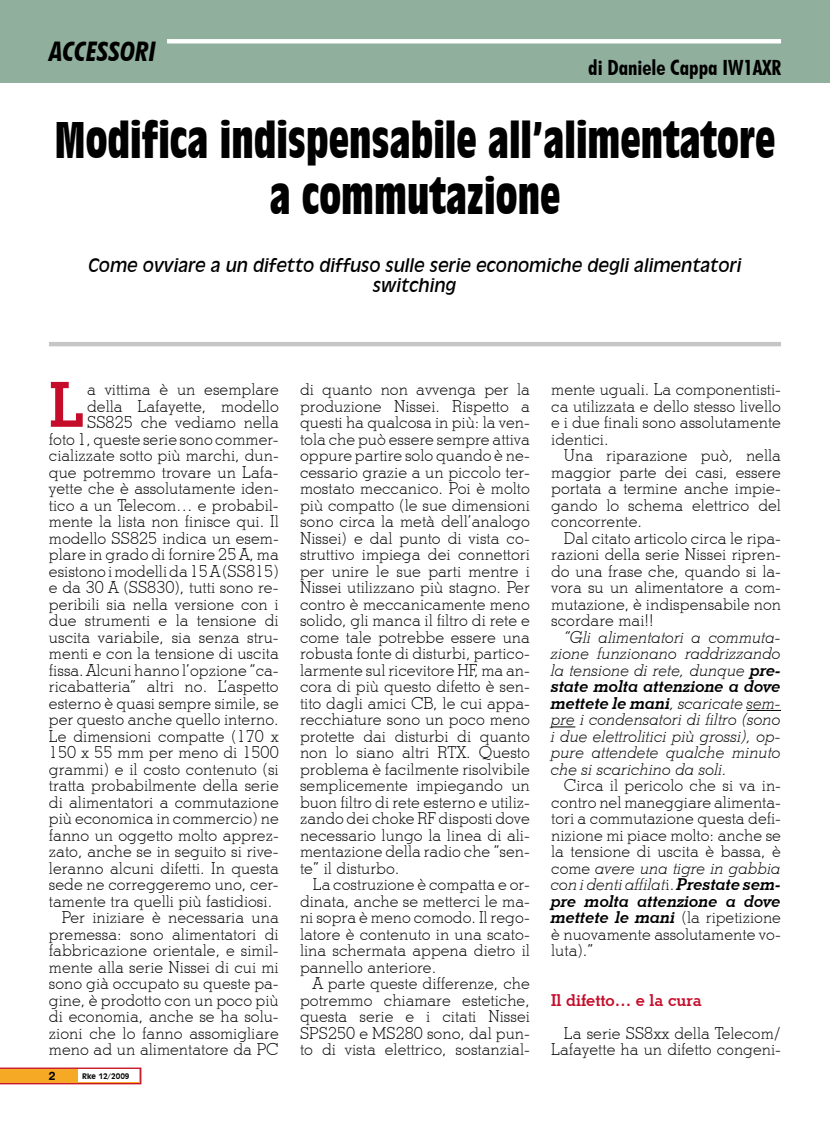
<style>
.page{position:relative;width:830px;height:1127px;background:#fff}
.page>*{position:absolute;margin:0;border:0;box-sizing:border-box;transform-origin:0 0}
.t1{font:700 62.25px "Stymie BT";color:#c50c2a}
.t2{font:700 condensed 48px/55.5px "Incised 901 BT";color:#000;text-align:center}
.t3{font:italic 700 condensed 27px "Futura BT";color:#000}
.t4{font:700 condensed 21px "Futura BT";color:#000}
.t5{font:italic 18px/19.5px "Incised 901 BT";color:#000;text-align:center}
.t6{font:300 16.5px/16.5px "Stymie BT";color:#000;text-align:justify}
.t7{font:italic 300 16.5px/16.5px "Stymie BT";color:#000;text-align:justify}
.t8{font:700 16.5px "Stymie BT";color:#c50c2a}
.t9{font:700 12px "Swiss 721 BT";color:#000}
.t10{font:700 7.5px "Incised 901 BT";color:#000}
.s1{font-weight:700}
.s2{font-style:italic}
.s3{font-weight:700;font-style:italic}
</style>
<div class="page">
<svg style="left:0;top:1067px;width:141px;height:17px;background:#ec8d30"></svg>
<div style="left:78px;top:1069px;width:61px;height:13px;background:#fff"></div>
<div style="left:0;top:0;width:829px;height:83px;background:#90af9d"></div>
<hr style="left:49px;top:342px;width:731px;height:4px;background:#c5c6c8">
<hr style="left:167px;top:39px;width:613px;height:4px;background:#fff">
<hr style="left:746px;top:710px;width:34px;height:1px;background:#000">
<svg style="left:551px;top:726px;width:24px;height:1px"></svg>
<h3 class="t3" style="left:49px;top:35px;width:108px">ACCESSORI</h3>
<p class="t4" style="left:588px;top:55px;width:194px">di Daniele Cappa IW1AXR</p>
<h2 class="t2" style="left:54px;top:113px;width:722px">Modifica indispensabile all’alimentatore a commutazione</h2>
<p class="t5" style="left:88px;top:256px;width:654px">Come ovviare a un difetto diffuso sulle serie economiche degli alimentatori switching</p>
<h1 class="t1" style="left:49px;top:367px;width:37px">L</h1>
<p class="t6" style="left:87px;top:381px;width:193px">a vittima è un esemplare</p>
<p class="t6" style="left:87px;top:397px;width:193px">della Lafayette, modello</p>
<p class="t6" style="left:87px;top:414px;width:193px">SS825 che vediamo nella</p>
<p class="t6" style="left:49px;top:430px;width:231px">foto 1, queste serie sono commer-</p>
<p class="t6" style="left:49px;top:447px;width:231px">cializzate sotto più marchi, dun-</p>
<p class="t6" style="left:49px;top:463px;width:231px">que potremmo trovare un Lafa-</p>
<p class="t6" style="left:49px;top:480px;width:231px">yette che è assolutamente iden-</p>
<p class="t6" style="left:49px;top:496px;width:231px">tico a un Telecom… e probabil-</p>
<p class="t6" style="left:49px;top:513px;width:231px">mente la lista non finisce qui. Il</p>
<p class="t6" style="left:49px;top:529px;width:231px">modello SS825 indica un esem-</p>
<p class="t6" style="left:49px;top:546px;width:231px">plare in grado di fornire 25 A, ma</p>
<p class="t6" style="left:49px;top:562px;width:231px">esistono i modelli da 15 A (SS815)</p>
<p class="t6" style="left:49px;top:579px;width:231px">e da 30 A (SS830), tutti sono re-</p>
<p class="t6" style="left:49px;top:595px;width:231px">peribili sia nella versione con i</p>
<p class="t6" style="left:49px;top:612px;width:231px">due strumenti e la tensione di</p>
<p class="t6" style="left:49px;top:628px;width:231px">uscita variabile, sia senza stru-</p>
<p class="t6" style="left:49px;top:645px;width:231px">menti e con la tensione di uscita</p>
<p class="t6" style="left:49px;top:661px;width:231px">fissa. Alcuni hanno l’opzione “ca-</p>
<p class="t6" style="left:49px;top:678px;width:231px">ricabatteria” altri no. L’aspetto</p>
<p class="t6" style="left:49px;top:694px;width:231px">esterno è quasi sempre simile, se</p>
<p class="t6" style="left:49px;top:711px;width:231px">per questo anche quello interno.</p>
<p class="t6" style="left:49px;top:727px;width:231px">Le dimensioni compatte (170 x</p>
<p class="t6" style="left:49px;top:744px;width:231px">150 x 55 mm per meno di 1500</p>
<p class="t6" style="left:49px;top:760px;width:231px">grammi) e il costo contenuto (si</p>
<p class="t6" style="left:49px;top:777px;width:231px">tratta probabilmente della serie</p>
<p class="t6" style="left:49px;top:793px;width:231px">di alimentatori a commutazione</p>
<p class="t6" style="left:49px;top:810px;width:231px">più economica in commercio) ne</p>
<p class="t6" style="left:49px;top:826px;width:231px">fanno un oggetto molto apprez-</p>
<p class="t6" style="left:49px;top:843px;width:231px">zato, anche se in seguito si rive-</p>
<p class="t6" style="left:49px;top:859px;width:231px">leranno alcuni difetti. In questa</p>
<p class="t6" style="left:49px;top:876px;width:231px">sede ne correggeremo uno, cer-</p>
<p class="t6" style="left:49px;top:892px;width:225px">tamente tra quelli più fastidiosi.</p>
<p class="t6" style="left:62px;top:909px;width:218px">Per iniziare è necessaria una</p>
<p class="t6" style="left:49px;top:925px;width:231px">premessa: sono alimentatori di</p>
<p class="t6" style="left:49px;top:942px;width:231px">fabbricazione orientale, e simil-</p>
<p class="t6" style="left:49px;top:958px;width:231px">mente alla serie Nissei di cui mi</p>
<p class="t6" style="left:49px;top:975px;width:231px">sono già occupato su queste pa-</p>
<p class="t6" style="left:49px;top:991px;width:231px">gine, è prodotto con un poco più</p>
<p class="t6" style="left:49px;top:1008px;width:231px">di economia, anche se ha solu-</p>
<p class="t6" style="left:49px;top:1024px;width:231px">zioni che lo fanno assomigliare</p>
<p class="t6" style="left:49px;top:1041px;width:231px">meno ad un alimentatore da PC</p>
<p class="t9" style="left:49px;top:1068px;width:8px">2</p>
<p class="t10" style="left:82px;top:1071px;width:49px">Rke 12/2009</p>
<p class="t6" style="left:300px;top:381px;width:231px">di quanto non avvenga per la produzione Nissei. Rispetto a questi ha qualcosa in più: la ven&shy;tola che può essere sempre attiva oppure partire solo quando è ne&shy;cessario grazie a un piccolo ter&shy;mostato meccanico. Poi è molto più compatto (le sue dimensioni sono circa la metà dell’analogo Nissei) e dal punto di vista co&shy;struttivo impiega dei connettori per unire le sue parti mentre i Nissei utilizzano più stagno. Per contro è meccanicamente meno solido, gli manca il filtro di rete e come tale potrebbe essere una robusta fonte di disturbi, partico&shy;larmente sul ricevitore HF, ma an&shy;cora di più questo difetto è sen&shy;tito dagli amici CB, le cui appa&shy;recchiature sono un poco meno protette dai disturbi di quanto non lo siano altri RTX. Questo problema è facilmente risolvibile semplicemente impiegando un buon filtro di rete esterno e utiliz&shy;zando dei choke RF disposti dove necessario lungo la linea di ali&shy;mentazione della radio che “sen&shy;te” il disturbo.</p>
<p class="t6" style="left:300px;top:876px;width:231px;text-indent:13px">La costruzione è compatta e or&shy;dinata, anche se metterci le ma&shy;ni sopra è meno comodo. Il rego&shy;latore è contenuto in una scato&shy;lina schermata appena dietro il pannello anteriore.</p>
<p class="t6" style="left:300px;top:975px;width:231px;text-indent:13px">A parte queste differenze, che potremmo chiamare estetiche, questa serie e i citati Nissei SPS250 e MS280 sono, dal pun&shy;to di vista elettrico, sostanzial-</p>
<p class="t6" style="left:551px;top:381px;width:231px">mente uguali. La componentisti&shy;ca utilizzata e dello stesso livello e i due finali sono assolutamente identici.</p>
<p class="t6" style="left:551px;top:447px;width:231px;text-indent:13px">Una riparazione può, nella maggior parte dei casi, essere portata a termine anche impie&shy;gando lo schema elettrico del concorrente.</p>
<p class="t6" style="left:551px;top:529px;width:231px;text-indent:13px">Dal citato articolo circa le ripa&shy;razioni della serie Nissei ripren&shy;do una frase che, quando si la&shy;vora su un alimentatore a com&shy;mutazione, è indispensabile non scordare mai!!</p>
<p class="t7" style="left:551px;top:628px;width:231px;text-indent:13px">“Gli alimentatori a commuta&shy;zione funzionano raddrizzando la tensione di rete, dunque <span class="s1">pre&shy;state molta attenzione a dove mettete le mani</span>, scaricate sem&shy;pre i condensatori di filtro (sono i due elettrolitici più grossi), op&shy;pure attendete qualche minuto che si scarichino da soli.</p>
<p class="t6" style="left:551px;top:777px;width:231px;text-indent:13px">Circa il pericolo che si va in&shy;contro nel maneggiare alimenta&shy;tori a commutazione questa defi&shy;nizione mi piace molto: anche se la tensione di uscita è bassa, è come <span class="s2">avere una tigre in gabbia con i denti affilat</span>i. <span class="s3">Prestate sem&shy;pre molta attenzione a dove mettete le mani</span> (la ripetizione è nuovamente assolutamente vo&shy;luta).”</p>
<p class="t8" style="left:551px;top:990px;width:152px">Il difetto… e la cura</p>
<p class="t6" style="left:551px;top:1024px;width:231px;text-align:right">La serie SS8xx della Telecom/<br>Lafayette ha un difetto congeni-</p>
</div>
